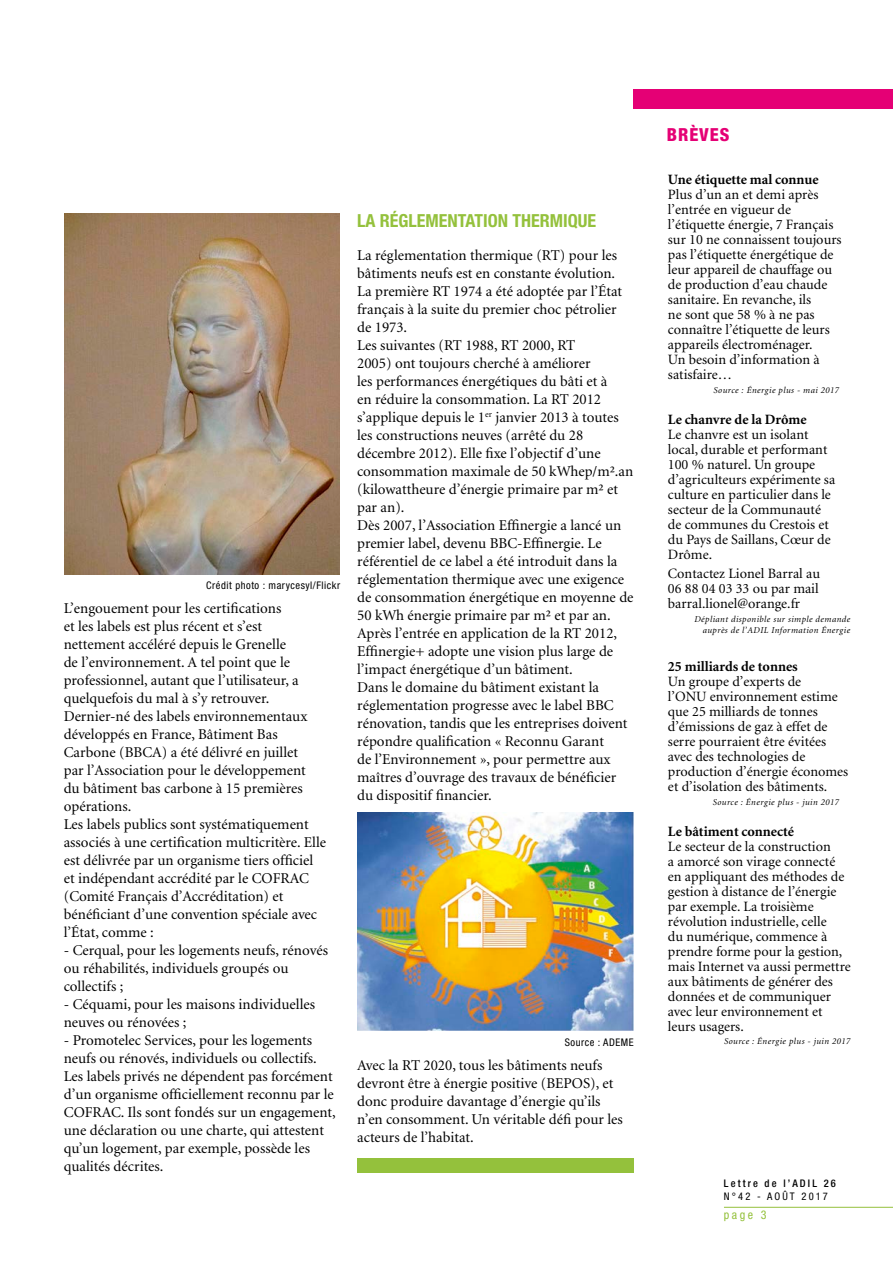
<style>
.page{position:relative;width:893px;height:1263px;background:#fff}
.page>*{position:absolute;margin:0;border:0;box-sizing:border-box;transform-origin:0 0}
.t1{font:700 condensed 18px "Helvetica Neue LT";color:#94c13c}
.t2{font:800 condensed 18px "Helvetica Neue LT";letter-spacing:.05em;color:#e50075}
.t3{font:15px/18px "Minion LT";color:#000}
.t4{font:14.25px/15px "Minion LT";color:#000}
.t5{font:700 14.25px "Minion LT";color:#000}
.t6{font:condensed 12px "Helvetica Neue LT";color:#94c13c}
.t7{font:condensed 10.5px "Helvetica Neue LT";letter-spacing:.05em;color:#000}
.t8{font:500 condensed 10.5px "Helvetica Neue LT";letter-spacing:.2em;color:#000}
.t9{font:condensed 10.5px "Helvetica Neue LT";letter-spacing:.2em;color:#000}
.t10{font:italic 9px/10.8px "Minion LT";letter-spacing:.05em;color:#000;text-align:right}
</style>
<div class="page">
<div style="left:357px;top:1158px;width:277px;height:14px;background:#94c13c"></div>
<div style="left:634px;top:89px;width:259px;height:19px;background:#e50075"></div>
<img style="left:357px;top:812px;width:277px;height:218px">
<hr style="left:724px;top:1207px;width:169px;height:1px;background:#94c13c">
<img style="left:65px;top:213px;width:274px;height:361px">
<p class="t7" style="left:206px;top:579px;width:135px">Crédit photo : marycesyl/Flickr</p>
<p class="t3" style="left:64px;top:600px;width:264px">L’engouement pour les certifications<br>et les labels est plus récent et s’est nettement accéléré depuis le Grenelle<br>de l’environnement. A tel point que le professionnel, autant que l’utilisateur, a quelquefois du mal à s’y retrouver.<br>Dernier-né des labels environnementaux développés en France, Bâtiment Bas Carbone (BBCA) a été délivré en juillet<br>par l’Association pour le développement<br>du bâtiment bas carbone à 15 premières opérations.<br>Les labels publics sont systématiquement associés à une certification multicritère. Elle est délivrée par un organisme tiers officiel et indépendant accrédité par le COFRAC (Comité Français d’Accréditation) et bénéficiant d’une convention spéciale avec l’État, comme :</p>
<p class="t3" style="left:64px;top:942px;width:266px">- Cerqual, pour les logements neufs, rénovés ou réhabilités, individuels groupés ou collectifs ;</p>
<p class="t3" style="left:64px;top:996px;width:253px">- Céquami, pour les maisons individuelles neuves ou rénovées ;</p>
<p class="t3" style="left:64px;top:1032px;width:274px">- Promotelec Services, pour les logements neufs ou rénovés, individuels ou collectifs.<br>Les labels privés ne dépendent pas forcément d’un organisme officiellement reconnu par le COFRAC. Ils sont fondés sur un engagement, une déclaration ou une charte, qui attestent qu’un logement, par exemple, possède les qualités décrites.</p>
<p class="t1" style="left:357px;top:209px;width:240px">LA RÉGLEMENTATION THERMIQUE</p>
<p class="t3" style="left:357px;top:247px;width:278px">La réglementation thermique (RT) pour les bâtiments neufs est en constante évolution.<br>La première RT 1974 a été adoptée par l’État français à la suite du premier choc pétrolier de 1973.<br>Les suivantes (RT 1988, RT 2000, RT<br>2005) ont toujours cherché à améliorer<br>les performances énergétiques du bâti et à<br>en réduire la consommation. La RT 2012 s’applique depuis le 1<sup>er</sup> janvier 2013 à toutes les constructions neuves (arrêté du 28 décembre 2012). Elle fixe l’objectif d’une consommation maximale de 50 kWhep/m².an (kilowattheure d’énergie primaire par m² et par an).<br>Dès 2007, l’Association Effinergie a lancé un premier label, devenu BBC-Effinergie. Le référentiel de ce label a été introduit dans la réglementation thermique avec une exigence de consommation énergétique en moyenne de 50 kWh énergie primaire par m² et par an.<br>Après l’entrée en application de la RT 2012, Effinergie+ adopte une vision plus large de l’impact énergétique d’un bâtiment.<br>Dans le domaine du bâtiment existant la réglementation progresse avec le label BBC rénovation, tandis que les entreprises doivent répondre qualification « Reconnu Garant<br>de l’Environnement », pour permettre aux maîtres d’ouvrage des travaux de bénéficier du dispositif financier.</p>
<p class="t7" style="left:565px;top:1036px;width:70px">Source : ADEME</p>
<p class="t3" style="left:357px;top:1057px;width:267px">Avec la RT 2020, tous les bâtiments neufs devront être à énergie positive (BEPOS), et donc produire davantage d’énergie qu’ils n’en consomment. Un véritable défi pour les acteurs de l’habitat.</p>
<p class="t2" style="left:667px;top:124px;width:64px">BRÈVES</p>
<p class="t5" style="left:668px;top:172px;width:152px">Une étiquette mal connue</p>
<p class="t4" style="left:668px;top:187px;width:175px">Plus d’un an et demi après l’entrée en vigueur de l’étiquette énergie, 7 Français sur 10 ne connaissent toujours pas l’étiquette énergétique de leur appareil de chauffage ou de production d’eau chaude sanitaire. En revanche, ils<br>ne sont que 58 % à ne pas connaître l’étiquette de leurs appareils électroménager.<br>Un besoin d’information à satisfaire…</p>
<p class="t5" style="left:668px;top:412px;width:140px">Le chanvre de la Drôme</p>
<p class="t4" style="left:668px;top:427px;width:169px">Le chanvre est un isolant local, durable et performant<br>100 % naturel. Un groupe d’agriculteurs expérimente sa culture en particulier dans le secteur de la Communauté de communes du Crestois et du Pays de Saillans, Cœur de<br>Drôme.</p>
<p class="t4" style="left:668px;top:567px;width:154px;text-align:justify">Contactez Lionel Barral au 06 88 04 03 33 ou par mail barral.lionel@orange.fr</p>
<p class="t10" style="left:713px;top:385px;width:127px">Source : Énergie plus - mai 2017</p>
<p class="t10" style="left:694px;top:614px;width:157px">Dépliant disponible sur simple demande auprès de l’ADIL Information Énergie</p>
<p class="t5" style="left:668px;top:659px;width:131px">25 milliards de tonnes</p>
<p class="t4" style="left:668px;top:674px;width:182px">Un groupe d’experts de<br>l’ONU environnement estime que 25 milliards de tonnes d’émissions de gaz à effet de serre pourraient être évitées avec des technologies de production d’énergie économes et d’isolation des bâtiments.</p>
<p class="t5" style="left:668px;top:824px;width:128px">Le bâtiment connecté</p>
<p class="t4" style="left:668px;top:839px;width:184px">Le secteur de la construction<br>a amorcé son virage connecté en appliquant des méthodes de gestion à distance de l’énergie par exemple. La troisième révolution industrielle, celle<br>du numérique, commence à prendre forme pour la gestion, mais Internet va aussi permettre aux bâtiments de générer des données et de communiquer avec leur environnement et leurs usagers.</p>
<p class="t10" style="left:713px;top:797px;width:128px">Source : Énergie plus - juin 2017</p>
<p class="t10" style="left:724px;top:1036px;width:128px">Source : Énergie plus - juin 2017</p>
<p class="t8" style="left:724px;top:1177px;width:113px">Lettre de l’ADIL 26</p>
<p class="t9" style="left:724px;top:1190px;width:106px">N°42 - AOÛT 2017</p>
<p class="t6" style="left:724px;top:1208px;width:44px">page 3</p>
</div>
